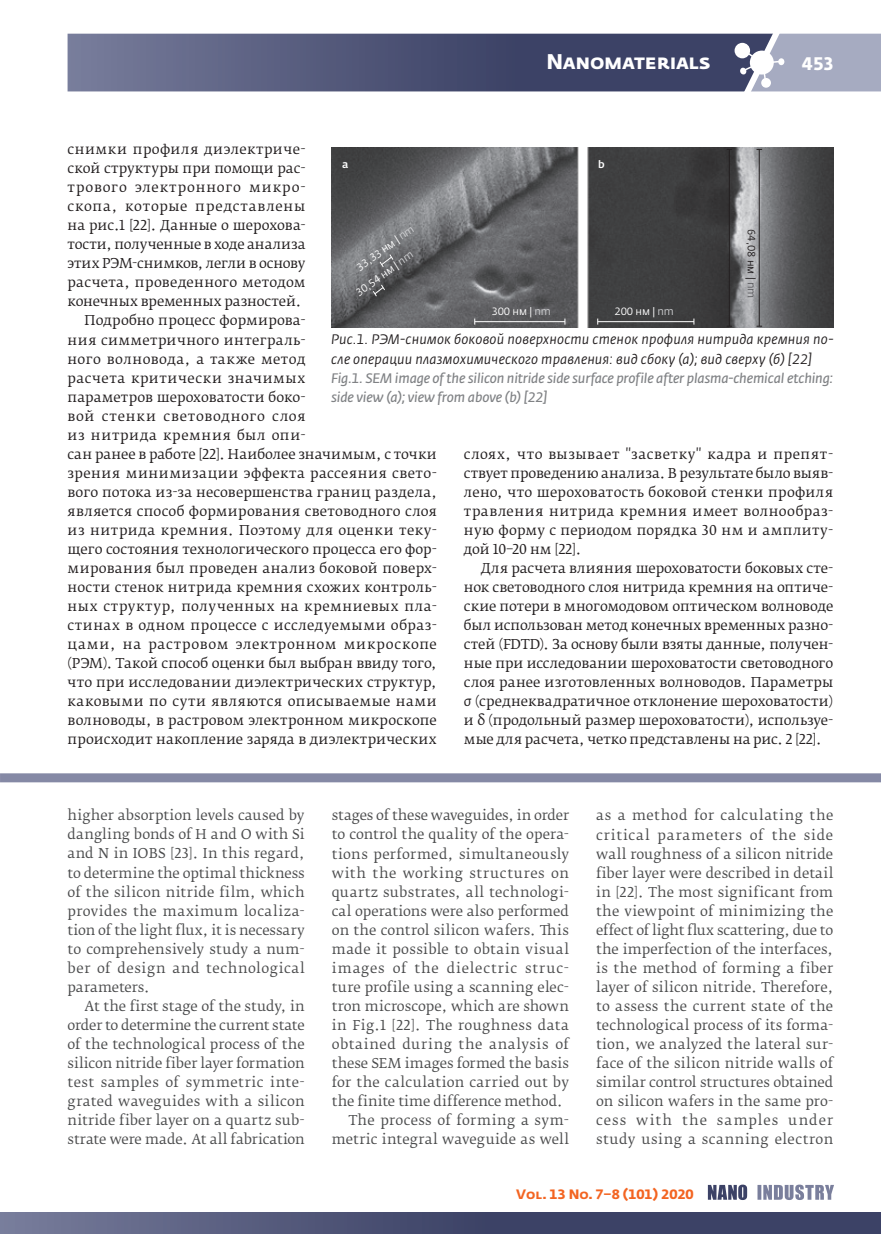
<style>
.page{position:relative;width:881px;height:1234px;background:#fff}
.page>*{position:absolute;margin:0;border:0;box-sizing:border-box;transform-origin:0 0}
.t1{font:700 21px "Fedra Sans Pro";color:#fff}
.t2{font:700 18px "Fedra Sans Alt Pro";color:#fff}
.t3{font:italic 13.65px/19px "Fedra Sans Pro";letter-spacing:.015em;color:#231f20}
.t4{font:italic 13.65px/19px "Fedra Sans Pro";letter-spacing:-.015em;color:#808285}
.t5{font:13.5px/19px "Fedra Serif B Pro";letter-spacing:.015em;color:#231f20;text-align:justify}
.t6{font:13.5px/19px "Fedra Serif B Pro";letter-spacing:.02em;color:#4b4c4d;text-align:justify}
.t7{font:13.5px "Fedra Serif B Pro";letter-spacing:.035em;color:#231f20}
.t8{font:13.5px "Fedra Serif B Pro";letter-spacing:.055em;color:#231f20}
.t9{font:13.5px "Fedra Serif B Pro";color:#4b4c4d}
.t10{font:13.5px "Fedra Serif B Pro";letter-spacing:-.005em;color:#4b4c4d}
.t11{font:13.5px "Fedra Serif B Pro";letter-spacing:-.015em;color:#231f20}
.t12{font:13.5px "Fedra Serif B Pro";letter-spacing:-.01em;color:#4b4c4d}
.t13{font:13.5px "Fedra Serif B Pro";letter-spacing:-.01em;color:#231f20}
.t14{font:13.5px "Fedra Serif B Pro";letter-spacing:.06em;color:#4b4c4d}
.t15{font:13.5px "Fedra Serif B Pro";letter-spacing:.05em;color:#4b4c4d}
.t16{font:13.5px "Fedra Serif B Pro";letter-spacing:.04em;color:#4b4c4d}
.t17{font:13.5px "Fedra Serif B Pro";letter-spacing:.065em;color:#231f20}
.t18{font:13.5px "Fedra Serif B Pro";letter-spacing:.04em;color:#231f20}
.t19{font:700 13.5px "Fedra Sans Alt Pro";color:#f36421}
.t20{font:10.5px/19.8px "Fedra Sans Pro";color:#fff}
.t21{font:10.5px "Fedra Sans Pro";color:#231f20}
.t22{font:500 10.5px "Fedra Sans Pro";color:#fff}
.s1{color:#cfd0d2}
.s2{color:#5a5a5d}
</style>
<div class="page">
<svg style="left:68px;top:33px;width:812px;height:59px;background:#626786"></svg>
<div style="left:0;top:1211px;width:880px;height:22px;background:linear-gradient(to right,#6b7090,#2d3459)"></div>
<svg style="left:0;top:1211px;width:1px;height:22px"></svg>
<svg style="left:757px;top:1184px;width:76px;height:15px"></svg>
<svg style="left:707px;top:1184px;width:39px;height:15px"></svg>
<div style="left:0;top:773px;width:880px;height:9px;background:#8589a5"></div>
<img style="left:331px;top:148px;width:501px;height:180px">
<hr style="left:474px;top:321px;width:90px;height:1px;background:#fff">
<svg style="left:379px;top:253px;width:15px;height:15px"></svg>
<svg style="left:372px;top:284px;width:13px;height:13px"></svg>
<hr style="left:597px;top:321px;width:96px;height:1px;background:#fff">
<hr style="left:728px;top:149px;width:1px;height:177px;background:#231f20">
<hr style="left:758px;top:149px;width:1px;height:177px;background:#231f20">
<h1 class="t1" style="left:546px;top:49px;width:165px">Nanomaterials</h1>
<h2 class="t2" style="left:801px;top:52px;width:33px">453</h2>
<p class="t7" style="left:67px;top:141px;width:239px">снимки профиля диэлектриче-</p>
<p class="t5" style="left:67px;top:159px;width:239px">ской структуры при помощи рас-</p>
<p class="t17" style="left:67px;top:179px;width:239px">трового электронного микро-</p>
<p class="t8" style="left:67px;top:198px;width:239px">скопа, которые представлены</p>
<p class="t5" style="left:67px;top:216px;width:239px">на рис.1 [22]. Данные о шерохова-</p>
<p class="t11" style="left:67px;top:236px;width:239px">тости, полученные в ходе анализа</p>
<p class="t11" style="left:67px;top:255px;width:239px">этих РЭМ-снимков, легли в основу</p>
<p class="t5" style="left:67px;top:273px;width:239px">расчета, проведенного методом</p>
<p class="t13" style="left:67px;top:293px;width:235px">конечных временных разностей.</p>
<p class="t5" style="left:85px;top:311px;width:222px">Подробно процесс формирова-</p>
<p class="t5" style="left:67px;top:330px;width:239px">ния симметричного интеграль-</p>
<p class="t7" style="left:67px;top:350px;width:239px">ного волновода, а также метод</p>
<p class="t7" style="left:67px;top:369px;width:239px">расчета критически значимых</p>
<p class="t5" style="left:67px;top:387px;width:239px">параметров шероховатости боко-</p>
<p class="t8" style="left:67px;top:407px;width:239px">вой стенки световодного слоя</p>
<p class="t18" style="left:67px;top:426px;width:239px">из нитрида кремния был опи-</p>
<p class="t5" style="left:67px;top:444px;width:371px">сан ранее в работе [22]. Наиболее значимым, с точки</p>
<p class="t5" style="left:67px;top:463px;width:370px">зрения минимизации эффекта рассеяния свето-</p>
<p class="t5" style="left:67px;top:482px;width:371px">вого потока из-за несовершенства границ раздела,</p>
<p class="t5" style="left:67px;top:501px;width:370px">является способ формирования световодного слоя</p>
<p class="t5" style="left:67px;top:520px;width:370px">из нитрида кремния. Поэтому для оценки теку-</p>
<p class="t5" style="left:67px;top:539px;width:370px">щего состояния технологического процесса его фор-</p>
<p class="t5" style="left:67px;top:558px;width:370px">мирования был проведен анализ боковой поверх-</p>
<p class="t5" style="left:67px;top:577px;width:370px">ности стенок нитрида кремния схожих контроль-</p>
<p class="t7" style="left:67px;top:597px;width:370px">ных структур, полученных на кремниевых пла-</p>
<p class="t5" style="left:67px;top:615px;width:370px">стинах в одном процессе с исследуемыми образ-</p>
<p class="t8" style="left:67px;top:635px;width:370px">цами, на растровом электронном микроскопе</p>
<p class="t5" style="left:67px;top:653px;width:370px">(РЭМ). Такой способ оценки был выбран ввиду того,</p>
<p class="t5" style="left:67px;top:672px;width:370px">что при исследовании диэлектрических структур,</p>
<p class="t7" style="left:67px;top:692px;width:371px">каковыми по сути являются описываемые нами</p>
<p class="t5" style="left:67px;top:710px;width:370px">волноводы, в растровом электронном микроскопе</p>
<p class="t5" style="left:67px;top:729px;width:370px">происходит накопление заряда в диэлектрических</p>
<p class="t22" style="left:342px;top:158px;width:8px">а</p>
<p class="t22" style="left:598px;top:158px;width:8px">b</p>
<p class="t20" style="left:338px;top:270px;width:86px;text-indent:16px;rotate:-37deg">33,33 нм | <span class="s1">nm<br></span>30,54 нм | <span class="s1">nm</span></p>
<p class="t21" style="left:757px;top:229px;width:71px;rotate:90deg">64,08 нм | <span class="s2">nm</span></p>
<p class="t20" style="left:491px;top:301px;width:61px">300 нм | <span class="s1">nm</span></p>
<p class="t20" style="left:614px;top:301px;width:61px">200 нм | <span class="s1">nm</span></p>
<p class="t3" style="left:331px;top:330px;width:503px">Рис.1. РЭМ-снимок боковой поверхности стенок профиля нитрида кремния по&shy;сле операции плазмохимического травления: вид сбоку (а); вид сверху (б) [22]</p>
<p class="t4" style="left:331px;top:368px;width:503px">Fig.1. SEM image of the silicon nitride side surface profile after plasma-chemical etching: side view (a); view from above (b) [22]</p>
<p class="t5" style="left:463px;top:444px;width:370px">слоях, что вызывает "засветку" кадра и препят&shy;ствует проведению анализа. В результате было выяв&shy;лено, что шероховатость боковой стенки профиля травления нитрида кремния имеет волнообраз&shy;ную форму с периодом порядка 30 нм и амплиту&shy;дой 10–20 нм [22].</p>
<p class="t5" style="left:463px;top:558px;width:371px;text-indent:17px">Для расчета влияния шероховатости боковых сте&shy;нок световодного слоя нитрида кремния на оптиче&shy;ские потери в многомодовом оптическом волноводе был использован метод конечных временных разно&shy;стей (FDTD). За основу были взяты данные, получен&shy;ные при исследовании шероховатости световодного слоя ранее изготовленных волноводов. Параметры σ (среднеквадратичное отклонение шероховатости) и δ (продольный размер шероховатости), используе&shy;мые для расчета, четко представлены на рис. 2 [22].</p>
<p class="t6" style="left:67px;top:806px;width:239px">higher absorption levels caused by dangling bonds of H and O with Si and N in IOBS [23]. In this regard, to determine the optimal thickness of the silicon nitride film, which provides the maximum localiza&shy;tion of the light flux, it is necessary to comprehensively study a num&shy;ber of design and technological parameters.</p>
<p class="t6" style="left:67px;top:996px;width:239px;text-indent:17px">At the first stage of the study, in order to determine the current state of the technological process of the silicon nitride fiber layer formation test samples of symmetric inte&shy;grated waveguides with a silicon nitride fiber layer on a quartz sub&shy;strate were made. At all fabrication</p>
<p class="t12" style="left:332px;top:807px;width:239px">stages of these waveguides, in order</p>
<p class="t6" style="left:332px;top:825px;width:239px">to control the quality of the opera-</p>
<p class="t6" style="left:332px;top:844px;width:239px">tions performed, simultaneously</p>
<p class="t16" style="left:332px;top:864px;width:238px">with the working structures on</p>
<p class="t6" style="left:332px;top:882px;width:239px">quartz substrates, all technologi-</p>
<p class="t9" style="left:332px;top:902px;width:238px">cal operations were also performed</p>
<p class="t6" style="left:332px;top:920px;width:238px">on the control silicon wafers. This</p>
<p class="t6" style="left:332px;top:939px;width:238px">made it possible to obtain visual</p>
<p class="t14" style="left:332px;top:959px;width:239px">images of the dielectric struc-</p>
<p class="t6" style="left:332px;top:977px;width:239px">ture profile using a scanning elec-</p>
<p class="t9" style="left:332px;top:997px;width:239px">tron microscope, which are shown</p>
<p class="t6" style="left:332px;top:1015px;width:239px">in Fig.1 [22]. The roughness data</p>
<p class="t15" style="left:332px;top:1035px;width:239px">obtained during the analysis of</p>
<p class="t10" style="left:332px;top:1054px;width:238px">these SEM images formed the basis</p>
<p class="t6" style="left:332px;top:1072px;width:238px">for the calculation carried out by</p>
<p class="t10" style="left:332px;top:1092px;width:232px">the finite time difference method.</p>
<p class="t6" style="left:349px;top:1110px;width:221px">The process of forming a sym-</p>
<p class="t6" style="left:332px;top:1129px;width:238px">metric integral waveguide as well</p>
<p class="t6" style="left:596px;top:806px;width:239px">as a method for calculating the critical parameters of the side wall roughness of a silicon nitride fiber layer were described in detail in [22]. The most significant from the viewpoint of minimizing the effect of light flux scattering, due to the imperfection of the interfaces, is the method of forming a fiber layer of silicon nitride. Therefore, to assess the current state of the technological process of its forma&shy;tion, we analyzed the lateral sur&shy;face of the silicon nitride walls of similar control structures obtained on silicon wafers in the same pro&shy;cess with the samples under study using a scanning electron</p>
<p class="t19" style="left:516px;top:1185px;width:179px">Vol. 13 No. 7–8 (101) 2020</p>
</div>
